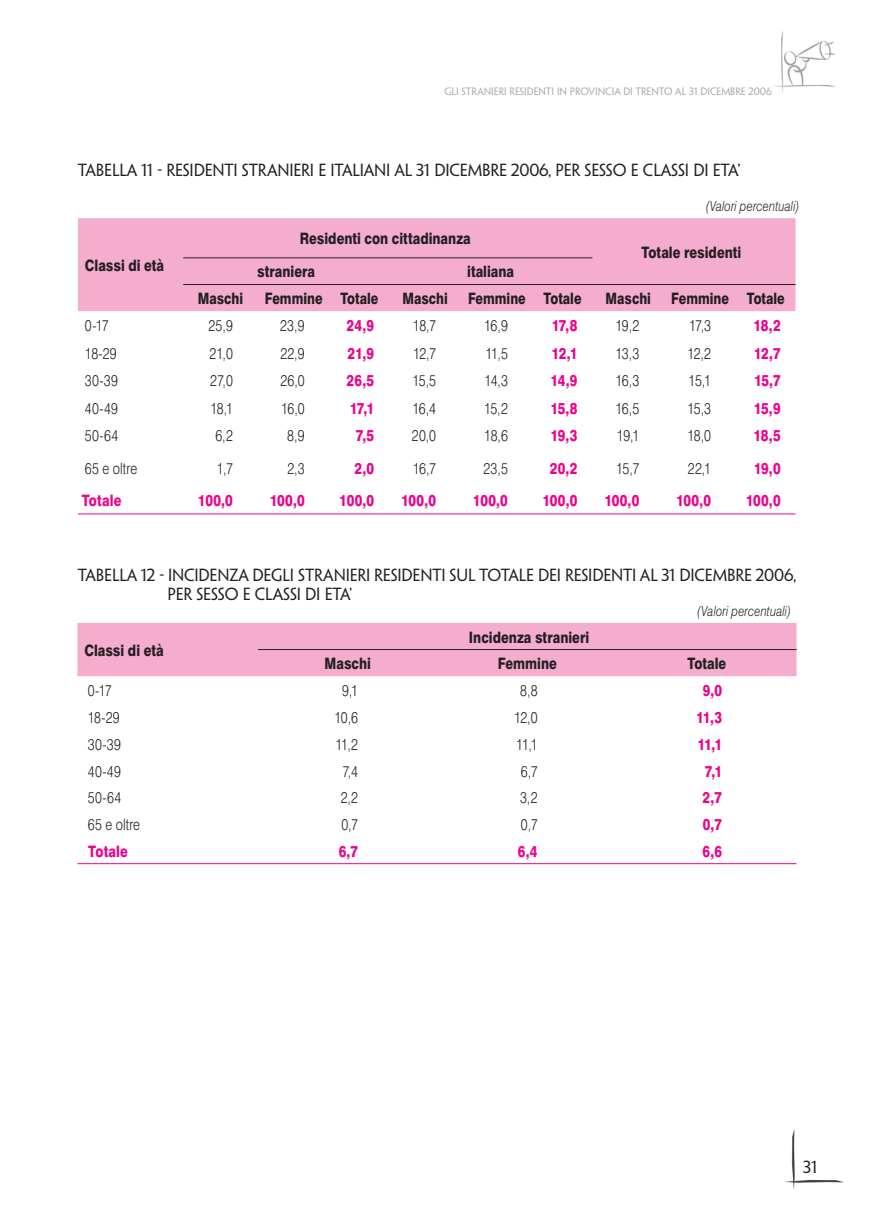
<style>
.page{position:relative;width:874px;height:1221px;background:#fff}
.page>*{position:absolute;margin:0;border:0;box-sizing:border-box;transform-origin:0 0}
.t1{font:300 15.75px "Swiss 721 BT";letter-spacing:-.005em;color:#231f20;scale:.82 1}
.t2{font:15.75px/19.2px "Penumbra Flare Std";letter-spacing:-.015em;color:#231f20}
.t3{font:800 15.75px "Swiss 721 BT";letter-spacing:-.02em;color:#ed028c;scale:.82 1}
.t4{font:800 15.75px "Swiss 721 BT";color:#231f20;scale:.82 1}
.t5{font:800 15.75px "Swiss 721 BT";color:#231f20;scale:.8 1}
.t6{font:italic 300 14px "Swiss 721 BT";letter-spacing:.01em;color:#231f20;scale:.82 1}
.t7{font:9.62px "Penumbra Flare Std";color:#a8a9ad}
</style>
<div class="page">
<img style="left:785px;top:1129px;width:58px;height:59px">
<img style="left:774px;top:31px;width:62px;height:62px">
<div style="left:78px;top:218px;width:717px;height:93px;background:#f5adce"></div>
<hr style="left:78px;top:513px;width:657px;height:1px;background:#ed028c">
<hr style="left:735px;top:513px;width:60px;height:1px;background:#ed028c">
<hr style="left:183px;top:257px;width:409px;height:1px;background:#231f20">
<hr style="left:183px;top:284px;width:552px;height:1px;background:#231f20">
<hr style="left:735px;top:284px;width:60px;height:1px;background:#231f20">
<div style="left:77px;top:623px;width:719px;height:53px;background:#f5adce"></div>
<hr style="left:77px;top:863px;width:539px;height:1px;background:#ed028c">
<hr style="left:616px;top:863px;width:180px;height:1px;background:#ed028c">
<hr style="left:258px;top:649px;width:358px;height:1px;background:#231f20">
<hr style="left:616px;top:649px;width:180px;height:1px;background:#231f20">
<p class="t7" style="left:444px;top:86px;width:329px">GLI STRANIERI RESIDENTI IN PROVINCIA DI TRENTO AL 31 DICEMBRE 2006</p>
<p class="t2" style="left:78px;top:161px;width:663px">TABELLA 11 - RESIDENTI STRANIERI E ITALIANI AL 31 DICEMBRE 2006, PER SESSO E CLASSI DI ETA’</p>
<p class="t6" style="left:705px;top:201px;width:116px">(Valori percentuali)</p>
<p class="t4" style="left:85px;top:259px;width:98px">Classi di età</p>
<p class="t4" style="left:299px;top:232px;width:210px">Residenti con cittadinanza</p>
<p class="t4" style="left:257px;top:266px;width:72px">straniera</p>
<p class="t4" style="left:467px;top:266px;width:59px">italiana</p>
<p class="t4" style="left:641px;top:246px;width:123px">Totale residenti</p>
<p class="t5" style="left:198px;top:292px;width:58px">Maschi</p>
<p class="t5" style="left:265px;top:292px;width:143px">Femmine Totale</p>
<p class="t5" style="left:402px;top:292px;width:58px">Maschi</p>
<p class="t5" style="left:468px;top:292px;width:143px">Femmine Totale</p>
<p class="t5" style="left:605px;top:292px;width:58px">Maschi</p>
<p class="t5" style="left:671px;top:292px;width:143px">Femmine Totale</p>
<p class="t1" style="left:85px;top:319px;width:30px">0-17</p>
<p class="t1" style="left:208px;top:319px;width:31px">25,9</p>
<p class="t1" style="left:280px;top:319px;width:31px">23,9</p>
<p class="t3" style="left:346px;top:319px;width:35px">24,9</p>
<p class="t1" style="left:413px;top:319px;width:30px">18,7</p>
<p class="t1" style="left:484px;top:319px;width:30px">16,9</p>
<p class="t3" style="left:551px;top:319px;width:33px">17,8</p>
<p class="t1" style="left:615px;top:319px;width:30px">19,2</p>
<p class="t1" style="left:688px;top:319px;width:28px">17,3</p>
<p class="t3" style="left:753px;top:319px;width:35px">18,2</p>
<p class="t1" style="left:85px;top:347px;width:40px">18-29</p>
<p class="t1" style="left:209px;top:347px;width:30px">21,0</p>
<p class="t1" style="left:280px;top:347px;width:31px">22,9</p>
<p class="t3" style="left:347px;top:347px;width:34px">21,9</p>
<p class="t1" style="left:413px;top:347px;width:29px">12,7</p>
<p class="t1" style="left:485px;top:347px;width:29px">11,5</p>
<p class="t3" style="left:551px;top:347px;width:33px">12,1</p>
<p class="t1" style="left:615px;top:347px;width:30px">13,3</p>
<p class="t1" style="left:687px;top:347px;width:30px">12,2</p>
<p class="t3" style="left:753px;top:347px;width:34px">12,7</p>
<p class="t1" style="left:85px;top:374px;width:42px">30-39</p>
<p class="t1" style="left:210px;top:374px;width:29px">27,0</p>
<p class="t1" style="left:280px;top:374px;width:31px">26,0</p>
<p class="t3" style="left:346px;top:374px;width:35px">26,5</p>
<p class="t1" style="left:412px;top:374px;width:30px">15,5</p>
<p class="t1" style="left:484px;top:374px;width:30px">14,3</p>
<p class="t3" style="left:550px;top:374px;width:34px">14,9</p>
<p class="t1" style="left:615px;top:374px;width:30px">16,3</p>
<p class="t1" style="left:688px;top:374px;width:29px">15,1</p>
<p class="t3" style="left:753px;top:374px;width:34px">15,7</p>
<p class="t1" style="left:85px;top:402px;width:42px">40-49</p>
<p class="t1" style="left:210px;top:402px;width:29px">18,1</p>
<p class="t1" style="left:281px;top:402px;width:30px">16,0</p>
<p class="t3" style="left:349px;top:402px;width:31px">17,1</p>
<p class="t1" style="left:412px;top:402px;width:30px">16,4</p>
<p class="t1" style="left:484px;top:402px;width:31px">15,2</p>
<p class="t3" style="left:550px;top:402px;width:34px">15,8</p>
<p class="t1" style="left:615px;top:402px;width:30px">16,5</p>
<p class="t1" style="left:687px;top:402px;width:30px">15,3</p>
<p class="t3" style="left:753px;top:402px;width:34px">15,9</p>
<p class="t1" style="left:85px;top:429px;width:42px">50-64</p>
<p class="t1" style="left:215px;top:429px;width:23px">6,2</p>
<p class="t1" style="left:287px;top:429px;width:23px">8,9</p>
<p class="t3" style="left:355px;top:429px;width:24px">7,5</p>
<p class="t1" style="left:411px;top:429px;width:31px">20,0</p>
<p class="t1" style="left:484px;top:429px;width:30px">18,6</p>
<p class="t3" style="left:550px;top:429px;width:34px">19,3</p>
<p class="t1" style="left:616px;top:429px;width:29px">19,1</p>
<p class="t1" style="left:687px;top:429px;width:30px">18,0</p>
<p class="t3" style="left:753px;top:429px;width:35px">18,5</p>
<p class="t1" style="left:85px;top:462px;width:65px">65 e oltre</p>
<p class="t1" style="left:217px;top:462px;width:21px">1,7</p>
<p class="t1" style="left:287px;top:462px;width:22px">2,3</p>
<p class="t3" style="left:354px;top:462px;width:25px">2,0</p>
<p class="t1" style="left:412px;top:462px;width:30px">16,7</p>
<p class="t1" style="left:483px;top:462px;width:31px">23,5</p>
<p class="t3" style="left:549px;top:462px;width:35px">20,2</p>
<p class="t1" style="left:616px;top:462px;width:30px">15,7</p>
<p class="t1" style="left:687px;top:462px;width:30px">22,1</p>
<p class="t3" style="left:753px;top:462px;width:34px">19,0</p>
<p class="t3" style="left:82px;top:494px;width:50px">Totale</p>
<p class="t3" style="left:198px;top:494px;width:44px">100,0</p>
<p class="t3" style="left:269px;top:494px;width:44px">100,0</p>
<p class="t3" style="left:339px;top:494px;width:44px">100,0</p>
<p class="t3" style="left:401px;top:494px;width:44px">100,0</p>
<p class="t3" style="left:472px;top:494px;width:44px">100,0</p>
<p class="t3" style="left:542px;top:494px;width:44px">100,0</p>
<p class="t3" style="left:604px;top:494px;width:44px">100,0</p>
<p class="t3" style="left:675px;top:494px;width:44px">100,0</p>
<p class="t3" style="left:745px;top:494px;width:44px">100,0</p>
<p class="t2" style="left:167px;top:566px;width:630px;text-indent:-89px">TABELLA 12 - INCIDENZA DEGLI STRANIERI RESIDENTI SUL TOTALE DEI RESIDENTI AL 31 DICEMBRE 2006,<br>PER SESSO E CLASSI DI ETA’</p>
<p class="t6" style="left:697px;top:605px;width:116px">(Valori percentuali)</p>
<p class="t4" style="left:84px;top:644px;width:98px">Classi di età</p>
<p class="t4" style="left:468px;top:630px;width:148px">Incidenza stranieri</p>
<p class="t4" style="left:324px;top:657px;width:58px">Maschi</p>
<p class="t4" style="left:497px;top:657px;width:74px">Femmine</p>
<p class="t4" style="left:687px;top:657px;width:49px">Totale</p>
<p class="t1" style="left:88px;top:684px;width:30px">0-17</p>
<p class="t1" style="left:342px;top:684px;width:21px">9,1</p>
<p class="t1" style="left:520px;top:684px;width:23px">8,8</p>
<p class="t3" style="left:702px;top:684px;width:25px">9,0</p>
<p class="t1" style="left:88px;top:710px;width:40px">18-29</p>
<p class="t1" style="left:334px;top:710px;width:30px">10,6</p>
<p class="t1" style="left:514px;top:710px;width:30px">12,0</p>
<p class="t3" style="left:695px;top:710px;width:33px">11,3</p>
<p class="t1" style="left:88px;top:737px;width:42px">30-39</p>
<p class="t1" style="left:335px;top:737px;width:29px">11,2</p>
<p class="t1" style="left:516px;top:737px;width:27px">11,1</p>
<p class="t3" style="left:697px;top:737px;width:32px">11,1</p>
<p class="t1" style="left:88px;top:764px;width:42px">40-49</p>
<p class="t1" style="left:342px;top:764px;width:21px">7,4</p>
<p class="t1" style="left:520px;top:764px;width:22px">6,7</p>
<p class="t3" style="left:704px;top:764px;width:23px">7,1</p>
<p class="t1" style="left:88px;top:791px;width:42px">50-64</p>
<p class="t1" style="left:340px;top:791px;width:23px">2,2</p>
<p class="t1" style="left:519px;top:791px;width:23px">3,2</p>
<p class="t3" style="left:702px;top:791px;width:25px">2,7</p>
<p class="t1" style="left:88px;top:818px;width:65px">65 e oltre</p>
<p class="t1" style="left:341px;top:818px;width:22px">0,7</p>
<p class="t1" style="left:520px;top:818px;width:22px">0,7</p>
<p class="t3" style="left:702px;top:818px;width:25px">0,7</p>
<p class="t3" style="left:88px;top:844px;width:50px">Totale</p>
<p class="t3" style="left:338px;top:844px;width:25px">6,7</p>
<p class="t3" style="left:517px;top:844px;width:26px">6,4</p>
<p class="t3" style="left:702px;top:844px;width:25px">6,6</p>
<p class="t2" style="left:802px;top:1157px;width:16px">31</p>
</div>
